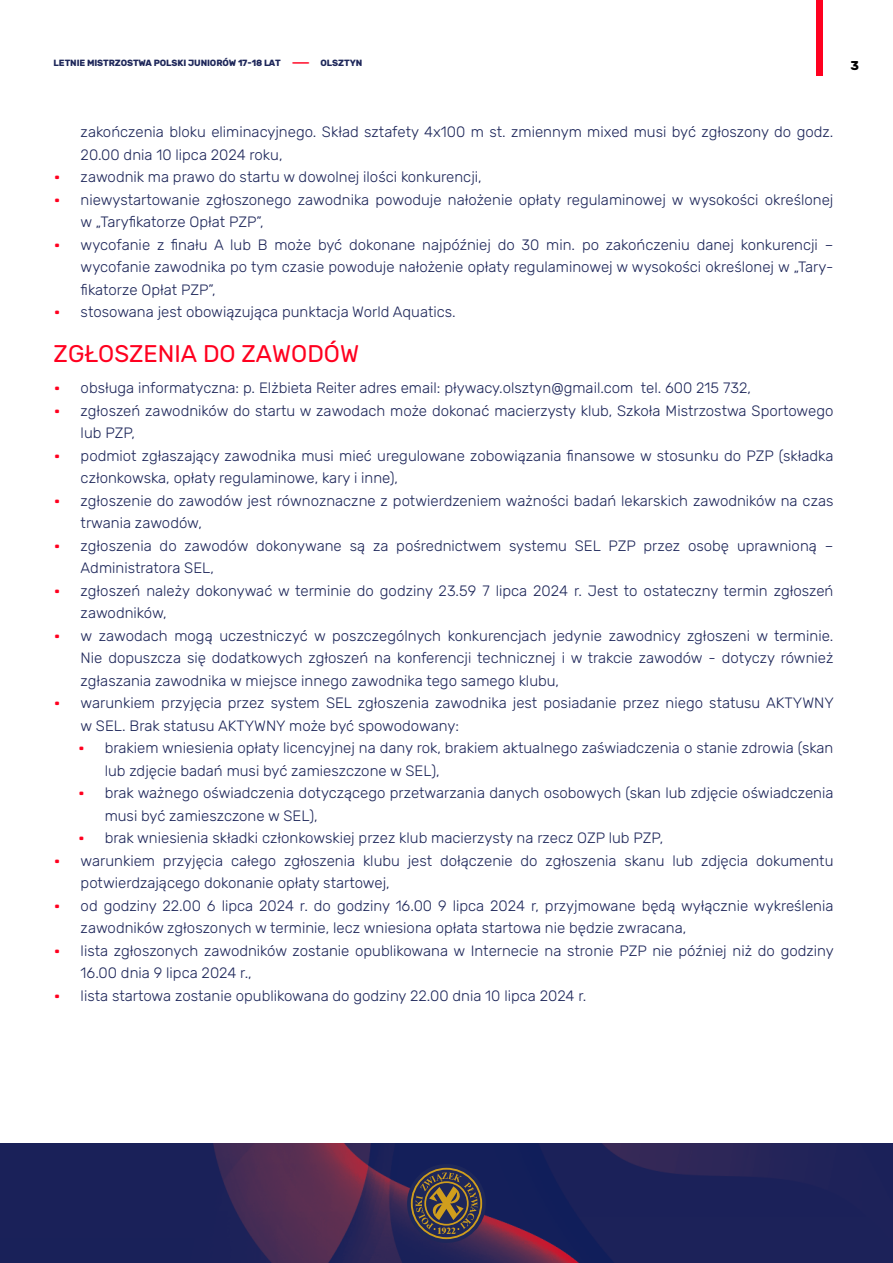
<style>
.page{position:relative;width:893px;height:1263px;background:#fff}
.page>*{position:absolute;margin:0;border:0;box-sizing:border-box;transform-origin:0 0}
.t1{font:24px "Rubik";color:#ff001f}
.t2{font:300 15px/22.5px "Rubik";color:#1e275a}
.t3{font:700 12.75px "Rubik";color:#000}
.t4{font:700 9px "Rubik";letter-spacing:-.01em;color:#1e275a}
.s1{color:#ff001f}
.s2{font-family:"TT Supermolot Neue Exp";font-weight:900;color:#ff001f}
</style>
<div class="page">
<div style="left:816px;top:0;width:7px;height:75px;background:#ff001f"></div>
<img style="left:0;top:1144px;width:893px;height:119px">
<div style="left:407px;top:1164px;width:79px;height:79px;background:#1e275a;border-radius:50%"></div>
<svg style="left:411px;top:1168px;width:71px;height:71px"></svg>
<p class="t4" style="left:54px;top:58px;width:310px">LETNIE MISTRZOSTWA POLSKI JUNIORÓW 17-18 LAT <span class="s1">-</span> OLSZTYN</p>
<p class="t3" style="left:850px;top:58px;width:10px">3</p>
<p class="t2" style="left:81px;top:121px;width:754px">zakończenia bloku eliminacyjnego. Skład sztafety 4x100 m st. zmiennym mixed musi być zgłoszony do godz.<br>20.00 dnia 10 lipca 2024 roku,</p>
<p class="t2" style="left:54px;top:166px;width:430px"><span class="s2">•</span> zawodnik ma prawo do startu w dowolnej ilości konkurencji,</p>
<p class="t2" style="left:81px;top:189px;width:754px;text-indent:-27px"><span class="s2">•</span> niewystartowanie zgłoszonego zawodnika powoduje nałożenie opłaty regulaminowej w wysokości określonej w „Taryfikatorze Opłat PZP”,</p>
<p class="t2" style="left:81px;top:234px;width:754px;text-align:justify;text-indent:-27px"><span class="s2">•</span> wycofanie z finału A lub B może być dokonane najpóźniej do 30 min. po zakończeniu danej konkurencji – wycofanie zawodnika po tym czasie powoduje nałożenie opłaty regulaminowej w wysokości określonej w „Tary&shy;fikatorze Opłat PZP”,</p>
<p class="t2" style="left:54px;top:301px;width:404px"><span class="s2">•</span> stosowana jest obowiązująca punktacja World Aquatics.</p>
<h1 class="t1" style="left:54px;top:341px;width:307px">ZGŁOSZENIA DO ZAWODÓW</h1>
<p class="t2" style="left:54px;top:377px;width:699px"><span class="s2">•</span> obsługa informatyczna: p. Elżbieta Reiter adres email: pływacy.olsztyn@gmail.com tel. 600 215 732,</p>
<p class="t2" style="left:81px;top:400px;width:754px;text-indent:-27px"><span class="s2">•</span> zgłoszeń zawodników do startu w zawodach może dokonać macierzysty klub, Szkoła Mistrzostwa Sportowego lub PZP,</p>
<p class="t2" style="left:81px;top:445px;width:754px;text-indent:-27px"><span class="s2">•</span> podmiot zgłaszający zawodnika musi mieć uregulowane zobowiązania finansowe w stosunku do PZP (składka członkowska, opłaty regulaminowe, kary i inne),</p>
<p class="t2" style="left:81px;top:490px;width:754px;text-indent:-27px"><span class="s2">•</span> zgłoszenie do zawodów jest równoznaczne z potwierdzeniem ważności badań lekarskich zawodników na czas trwania zawodów,</p>
<p class="t2" style="left:81px;top:535px;width:754px;text-indent:-27px"><span class="s2">•</span> zgłoszenia do zawodów dokonywane są za pośrednictwem systemu SEL PZP przez osobę uprawnioną –<br>Administratora SEL,</p>
<p class="t2" style="left:81px;top:580px;width:754px;text-indent:-27px"><span class="s2">•</span> zgłoszeń należy dokonywać w terminie do godziny 23.59 7 lipca 2024 r. Jest to ostateczny termin zgłoszeń zawodników,</p>
<p class="t2" style="left:81px;top:625px;width:754px;text-align:justify;text-indent:-27px"><span class="s2">•</span> w zawodach mogą uczestniczyć w poszczególnych konkurencjach jedynie zawodnicy zgłoszeni w terminie.<br>Nie dopuszcza się dodatkowych zgłoszeń na konferencji technicznej i w trakcie zawodów - dotyczy również zgłaszania zawodnika w miejsce innego zawodnika tego samego klubu,</p>
<p class="t2" style="left:81px;top:692px;width:755px;text-indent:-27px"><span class="s2">•</span> warunkiem przyjęcia przez system SEL zgłoszenia zawodnika jest posiadanie przez niego statusu AKTYWNY w SEL. Brak statusu AKTYWNY może być spowodowany:</p>
<p class="t2" style="left:105px;top:737px;width:730px;text-indent:-27px"><span class="s2">•</span> brakiem wniesienia opłaty licencyjnej na dany rok, brakiem aktualnego zaświadczenia o stanie zdrowia (skan lub zdjęcie badań musi być zamieszczone w SEL),</p>
<p class="t2" style="left:105px;top:782px;width:730px;text-indent:-27px"><span class="s2">•</span> brak ważnego oświadczenia dotyczącego przetwarzania danych osobowych (skan lub zdjęcie oświadczenia musi być zamieszczone w SEL),</p>
<p class="t2" style="left:78px;top:827px;width:587px"><span class="s2">•</span> brak wniesienia składki członkowskiej przez klub macierzysty na rzecz OZP lub PZP,</p>
<p class="t2" style="left:81px;top:850px;width:754px;text-indent:-27px"><span class="s2">•</span> warunkiem przyjęcia całego zgłoszenia klubu jest dołączenie do zgłoszenia skanu lub zdjęcia dokumentu potwierdzającego dokonanie opłaty startowej,</p>
<p class="t2" style="left:81px;top:895px;width:754px;text-indent:-27px"><span class="s2">•</span> od godziny 22.00 6 lipca 2024 r. do godziny 16.00 9 lipca 2024 r, przyjmowane będą wyłącznie wykreślenia zawodników zgłoszonych w terminie, lecz wniesiona opłata startowa nie będzie zwracana,</p>
<p class="t2" style="left:81px;top:940px;width:755px;text-indent:-27px"><span class="s2">•</span> lista zgłoszonych zawodników zostanie opublikowana w Internecie na stronie PZP nie później niż do godziny<br>16.00 dnia 9 lipca 2024 r.,</p>
<p class="t2" style="left:54px;top:985px;width:534px"><span class="s2">•</span> lista startowa zostanie opublikowana do godziny 22.00 dnia 10 lipca 2024 r.</p>
</div>
